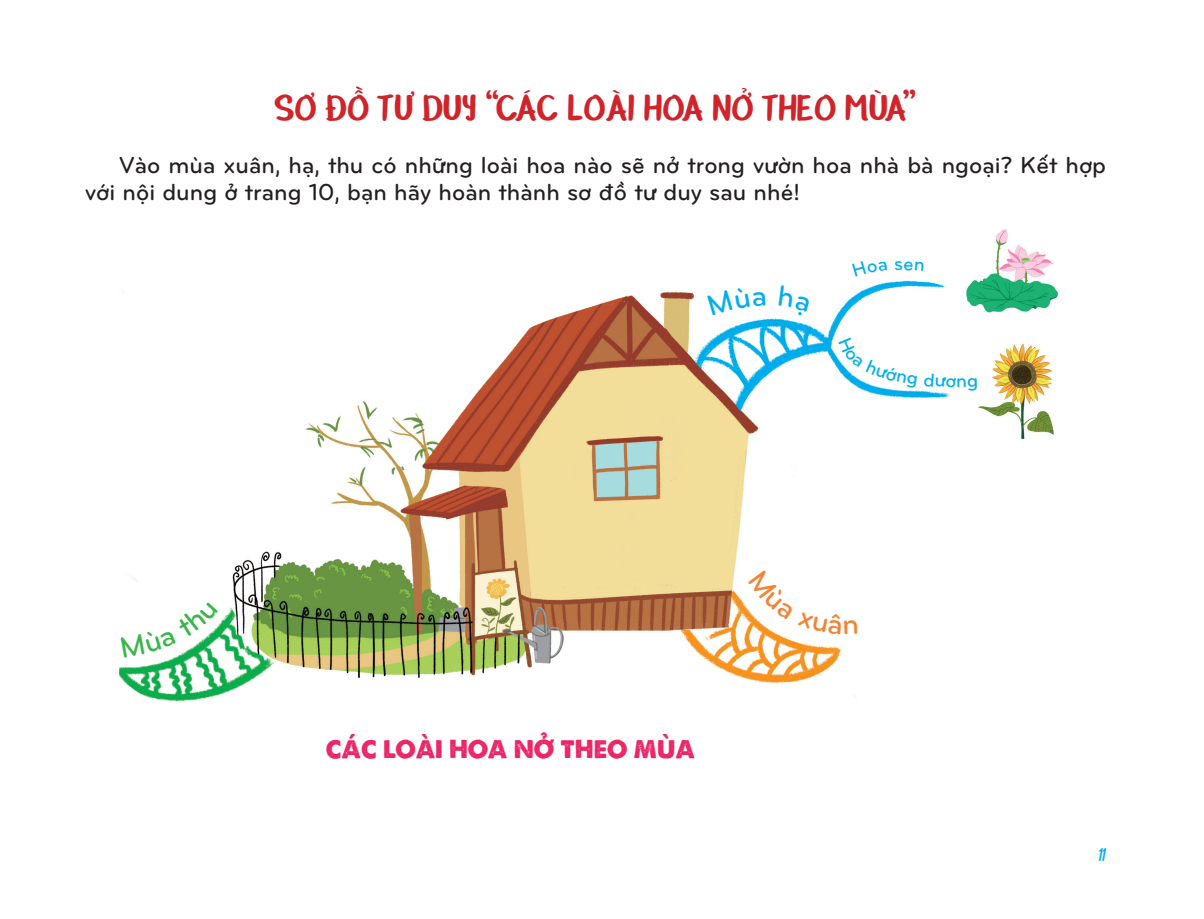
<style>
.page{position:relative;width:1204px;height:919px;background:#fff}
.page>*{position:absolute;margin:0;border:0;box-sizing:border-box;transform-origin:0 0}
.t1{font:37.5px "SVN Cavorting";color:#d1232a}
.body_text{font:27px "SVN A Love Of Thunder";color:#ec2667}
.body_text-2{font:24px/27px "UTM Bryant LG Bold";color:#231f20}
.body_text-3{font:19.5px "UTM Bryant LG Bold";color:#00aeef}
.t2{font:16.5px "SVN Anastasia";color:#00aeef}
</style>
<div class="page">
<img style="left:119px;top:229px;width:940px;height:473px">
<svg style="left:852px;top:261px;width:35px;height:16px"></svg>
<svg style="left:895px;top:261px;width:28px;height:10px"></svg>
<svg style="left:838px;top:338px;width:79px;height:50px"></svg>
<svg style="left:924px;top:372px;width:31px;height:15px"></svg>
<svg style="left:967px;top:377px;width:10px;height:13px"></svg>
<svg style="left:121px;top:602px;width:97px;height:55px"></svg>
<svg style="left:748px;top:569px;width:109px;height:65px"></svg>
<svg style="left:707px;top:286px;width:58px;height:29px"></svg>
<svg style="left:778px;top:285px;width:32px;height:31px"></svg>
<p class="t1" style="left:275px;top:85px;width:643px">SƠ ĐỒ TƯ DUY “CÁC LOÀI HOA NỞ THEO MÙA”</p>
<p class="body_text-2" style="left:85px;top:149px;width:1022px;text-indent:34px">Vào mùa xuân, hạ, thu có những loài hoa nào sẽ nở trong vườn hoa nhà bà ngoại? Kết hợp với nội dung ở trang 10, bạn hãy hoàn thành sơ đồ tư duy sau nhé!</p>
<p class="body_text" style="left:325px;top:727px;width:371px">CÁC LOÀI HOA NỞ THEO MÙA</p>
<p class="body_text-3" style="left:956px;top:366px;width:13px">n</p>
<p class="t2" style="left:1097px;top:845px;width:10px">11</p>
</div>
